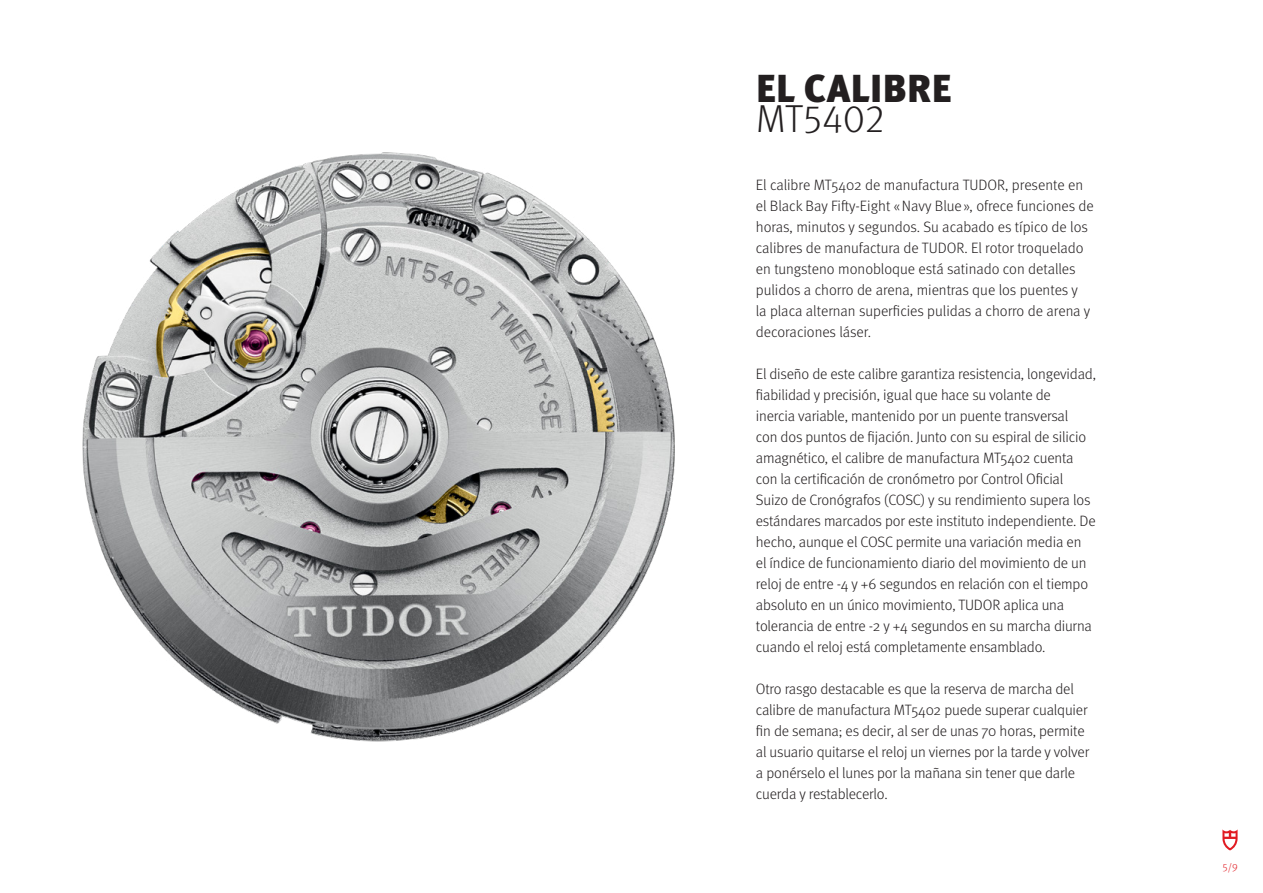
<style>
.page{position:relative;width:1263px;height:893px;background:#fff}
.page>*{position:absolute;margin:0;border:0;box-sizing:border-box;transform-origin:0 0}
.t1{font:900 39px "Meta Pro";letter-spacing:.01em;color:#231f20}
.t2{font:300 39px "Meta Pro";color:#231f20}
.t3{font:300 15px/21px "Meta Pro";letter-spacing:-.01em;color:#231f20}
.t4{font:300 10.5px "Meta Pro";color:#e11b22}
</style>
<div class="page">
<img style="left:82px;top:152px;width:593px;height:590px">
<svg style="left:1222px;top:829px;width:15px;height:21px"></svg>
<h1 class="t1" style="left:756px;top:58px;width:197px">EL CALIBRE</h1>
<h1 class="t2" style="left:756px;top:91px;width:130px">MT5402</h1>
<p class="t3" style="left:756px;top:173px;width:339px">El calibre MT5402 de manufactura TUDOR, presente en el Black Bay Fifty-Eight «Navy Blue», ofrece funciones de horas, minutos y segundos. Su acabado es típico de los calibres de manufactura de TUDOR. El rotor troquelado en tungsteno monobloque está satinado con detalles pulidos a chorro de arena, mientras que los puentes y<br>la placa alternan superficies pulidas a chorro de arena y decoraciones láser.</p>
<p class="t3" style="left:756px;top:362px;width:342px">El diseño de este calibre garantiza resistencia, longevidad, fiabilidad y precisión, igual que hace su volante de<br>inercia variable, mantenido por un puente transversal<br>con dos puntos de fijación. Junto con su espiral de silicio amagnético, el calibre de manufactura MT5402 cuenta con la certificación de cronómetro por Control Oficial Suizo de Cronógrafos (COSC) y su rendimiento supera los estándares marcados por este instituto independiente. De hecho, aunque el COSC permite una variación media en<br>el índice de funcionamiento diario del movimiento de un reloj de entre -4 y +6 segundos en relación con el tiempo absoluto en un único movimiento, TUDOR aplica una tolerancia de entre -2 y +4 segundos en su marcha diurna cuando el reloj está completamente ensamblado.</p>
<p class="t3" style="left:756px;top:677px;width:335px">Otro rasgo destacable es que la reserva de marcha del calibre de manufactura MT5402 puede superar cualquier fin de semana; es decir, al ser de unas 70 horas, permite al usuario quitarse el reloj un viernes por la tarde y volver a ponérselo el lunes por la mañana sin tener que darle cuerda y restablecerlo.</p>
<p class="t4" style="left:1222px;top:860px;width:17px">5/9</p>
</div>
